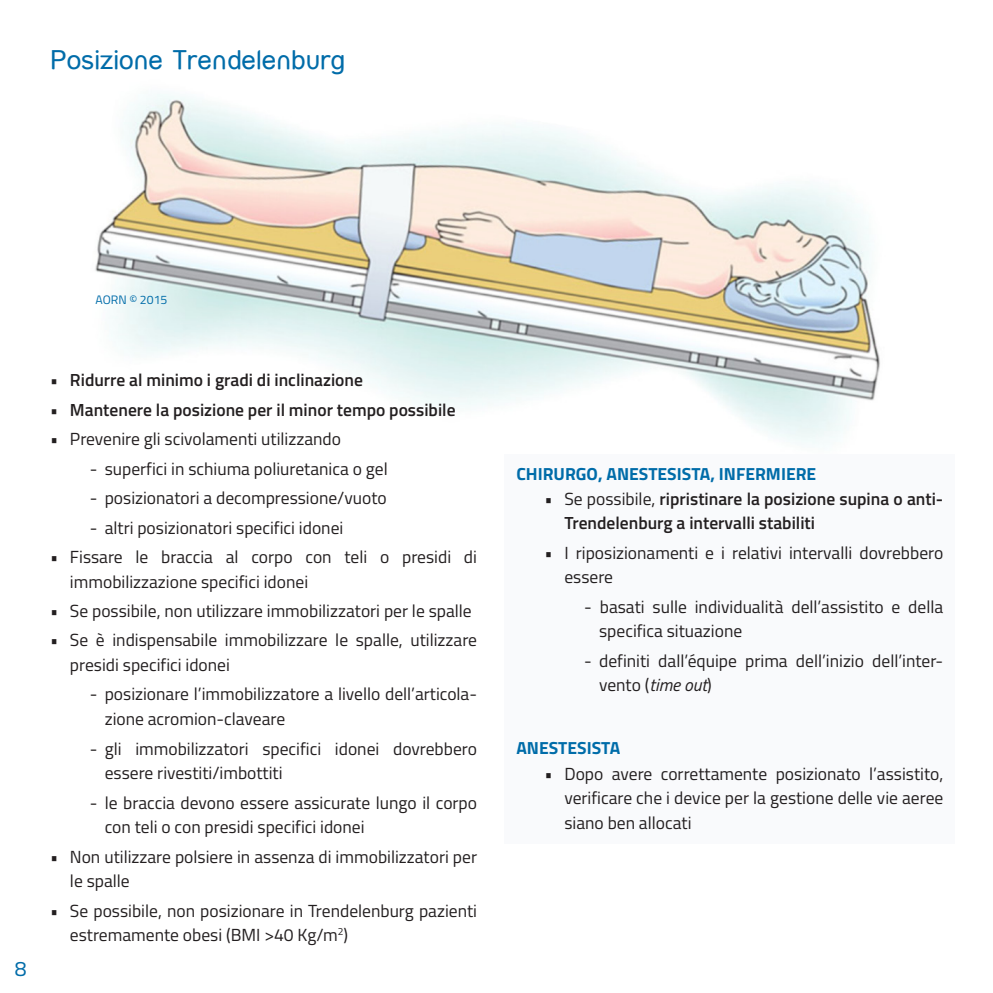
<style>
.page{position:relative;width:993px;height:993px;background:#fff}
.page>*{position:absolute;margin:0;border:0;box-sizing:border-box;transform-origin:0 0}
.paragrafo{font:26.25px "Street";color:#006ca9}
.t1{font:21px "Titillium";color:#006ca9}
.testo_paragrafo{font:17.5px/24.5px "Titillium";color:#231f20}
.testo_paragrafo-2{font:600 17.5px/24.5px "Titillium";color:#231f20}
.testo_paragrafo-3{font:700 17.5px "Titillium";color:#006ca9}
.testo_paragrafo-4{font:12.25px "Titillium";color:#006ca9}
.s1{font-weight:400}
.s2{font-style:italic}
</style>
<div class="page">
<img style="left:95px;top:94px;width:785px;height:350px">
<div style="left:504px;top:454px;width:450px;height:389px;background:#f9fafc"></div>
<p class="paragrafo" style="left:50px;top:45px;width:297px">Posizione Trendelenburg</p>
<p class="testo_paragrafo-4" style="left:95px;top:291px;width:73px">AORN © 2015</p>
<p class="t1" style="left:15px;top:952px;width:13px">8</p>
<p class="testo_paragrafo-2" style="left:50px;top:366px;width:314px">• Ridurre al minimo i gradi di inclinazione</p>
<p class="testo_paragrafo-2" style="left:50px;top:396px;width:407px">• Mantenere la posizione per il minor tempo possibile</p>
<p class="testo_paragrafo" style="left:50px;top:425px;width:292px">• Prevenire gli scivolamenti utilizzando</p>
<p class="testo_paragrafo" style="left:90px;top:455px;width:299px">- superfici in schiuma poliuretanica o gel</p>
<p class="testo_paragrafo" style="left:90px;top:484px;width:298px">- posizionatori a decompressione/vuoto</p>
<p class="testo_paragrafo" style="left:90px;top:514px;width:255px">- altri posizionatori specifici idonei</p>
<p class="testo_paragrafo" style="left:70px;top:543px;width:408px;text-indent:-20px">• Fissare le braccia al corpo con teli o presidi di immobilizzazione specifici idonei</p>
<p class="testo_paragrafo" style="left:50px;top:597px;width:423px">• Se possibile, non utilizzare immobilizzatori per le spalle</p>
<p class="testo_paragrafo" style="left:70px;top:627px;width:408px;text-indent:-20px">• Se è indispensabile immobilizzare le spalle, utilizzare presidi specifici idonei</p>
<p class="testo_paragrafo" style="left:105px;top:681px;width:374px;text-indent:-15px">- posizionare l’immobilizzatore a livello dell’articola&shy;zione acromion-claveare</p>
<p class="testo_paragrafo" style="left:105px;top:735px;width:374px;text-indent:-15px">- gli immobilizzatori specifici idonei dovrebbero essere rivestiti/imbottiti</p>
<p class="testo_paragrafo" style="left:105px;top:789px;width:374px;text-indent:-15px">- le braccia devono essere assicurate lungo il corpo con teli o con presidi specifici idonei</p>
<p class="testo_paragrafo" style="left:70px;top:843px;width:408px;text-indent:-20px">• Non utilizzare polsiere in assenza di immobilizzatori per le spalle</p>
<p class="testo_paragrafo" style="left:70px;top:896px;width:408px;text-indent:-20px">• Se possibile, non posizionare in Trendelenburg pazienti estremamente obesi (BMI &gt;40 Kg/m<sup>2</sup>)</p>
<p class="testo_paragrafo-3" style="left:516px;top:460px;width:301px">CHIRURGO, ANESTESISTA, INFERMIERE</p>
<p class="testo_paragrafo-2" style="left:564px;top:485px;width:380px;text-indent:-20px"><span class="s1">• Se possibile,</span> ripristinare la posizione supina o anti-<br>Trendelenburg a intervalli stabiliti</p>
<p class="testo_paragrafo" style="left:564px;top:539px;width:380px;text-indent:-20px">• I riposizionamenti e i relativi intervalli dovrebbero essere</p>
<p class="testo_paragrafo" style="left:599px;top:593px;width:345px;text-indent:-15px">- basati sulle individualità dell’assistito e della specifica situazione</p>
<p class="testo_paragrafo" style="left:599px;top:647px;width:345px;text-indent:-15px">- definiti dall’équipe prima dell’inizio dell’inter&shy;vento (<span class="s2">time out</span>)</p>
<p class="testo_paragrafo-3" style="left:516px;top:734px;width:105px">ANESTESISTA</p>
<p class="testo_paragrafo" style="left:564px;top:760px;width:380px;text-align:justify;text-indent:-20px">• Dopo avere correttamente posizionato l’assistito, verificare che i device per la gestione delle vie aeree siano ben allocati</p>
</div>
